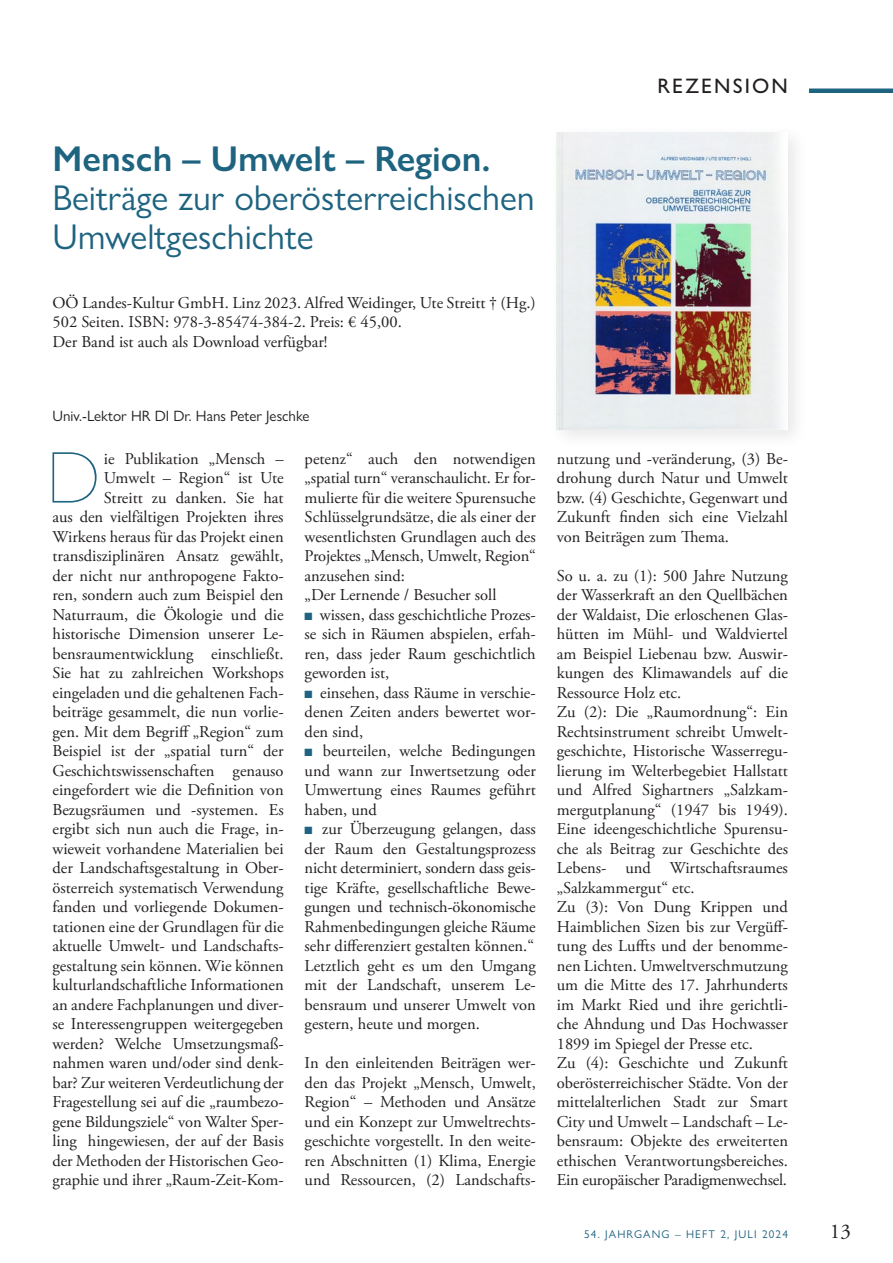
<style>
.page{position:relative;width:893px;height:1263px;background:#fff}
.page>*{position:absolute;margin:0;border:0;box-sizing:border-box;transform-origin:0 0}
.Fließtext{font:200 73.65px "Gill Sans Nova";color:#1e6380}
.Überschrift_Abschnitt{font:36px "Gill Sans Nova";color:#1e6380}
.Überschrift_Abschnitt-2{font:600 36px "Gill Sans Nova";color:#1e6380}
.t1{font:500 21px "Gill Sans Nova";letter-spacing:.1em;color:#231f20}
.t2{font:21px "Adobe Garamond Pro";color:#231f20}
.Fließtext-2{font:16.5px/19.5px "Adobe Garamond Pro";color:#231f20;text-align:justify}
.Bildtext{font:15px "Gill Sans Nova";color:#231f20}
.t3{font:11.25px "Gill Sans Nova";letter-spacing:.1em;color:#1e6380}
.s1{color:#1e6380}
</style>
<div class="page">
<hr style="left:809px;top:89px;width:84px;height:4px;background:#1e6380">
<div style="left:548px;top:124px;width:260px;height:325px;background:#231f20;opacity:.1"></div>
<img style="left:557px;top:132px;width:231px;height:297px">
<p class="Überschrift_Abschnitt-2" style="left:52px;top:137px;width:439px">Mensch – Umwelt – Region.</p>
<p class="Überschrift_Abschnitt" style="left:52px;top:176px;width:484px">Beiträge zur oberösterreichischen</p>
<p class="Überschrift_Abschnitt" style="left:52px;top:215px;width:263px">Umweltgeschichte</p>
<p class="Fließtext-2" style="left:52px;top:293px;width:485px">OÖ Landes-Kultur GmbH. Linz 2023. Alfred Weidinger, Ute Streitt † (Hg.)</p>
<p class="Fließtext-2" style="left:52px;top:313px;width:351px">502 Seiten. ISBN: 978-3-85474-384-2. Preis: € 45,00.</p>
<p class="Fließtext-2" style="left:52px;top:332px;width:276px">Der Band ist auch als Download verfügbar!</p>
<p class="t1" style="left:657px;top:73px;width:132px">REZENSION</p>
<p class="Bildtext" style="left:52px;top:407px;width:258px">Univ.-Lektor HR DI Dr. Hans Peter Jeschke</p>
<p class="Fließtext-2" style="left:52px;top:449px;width:233px;text-align:right">ie Publikation „Mensch – Umwelt – Region“ ist Ute<br>Streitt zu danken. Sie hat<br>aus den vielfältigen Projekten ihres Wirkens heraus für das Projekt einen transdisziplinären Ansatz gewählt, der nicht nur anthropogene Fakto&shy;ren, sondern auch zum Beispiel den Naturraum, die Ökologie und die historische Dimension unserer Le&shy;bensraumentwicklung einschließt.<br>Sie hat zu zahlreichen Workshops eingeladen und die gehaltenen Fach&shy;beiträge gesammelt, die nun vorlie&shy;gen. Mit dem Begriff „Region“ zum Beispiel ist der „spatial turn“ der Geschichtswissenschaften genauso eingefordert wie die Definition von Bezugsräumen und -systemen. Es ergibt sich nun auch die Frage, in&shy;wieweit vorhandene Materialien bei der Landschaftsgestaltung in Ober&shy;österreich systematisch Verwendung fanden und vorliegende Dokumen&shy;tationen eine der Grundlagen für die aktuelle Umwelt- und Landschafts&shy;gestaltung sein können. Wie können kulturlandschaftliche Informationen an andere Fachplanungen und diver&shy;se Interessengruppen weitergegeben werden? Welche Umsetzungsmaß&shy;nahmen waren und/oder sind denk&shy;bar? Zur weiteren Verdeutlichung der Fragestellung sei auf die „raumbezo&shy;gene Bildungsziele“ von Walter Sper&shy;ling hingewiesen, der auf der Basis der Methoden der Historischen Geo&shy;graphie und ihrer „Raum-Zeit-Kom-</p>
<p class="Fließtext-2" style="left:305px;top:449px;width:233px">petenz“ auch den notwendigen „spatial turn“ veranschaulicht. Er for&shy;mulierte für die weitere Spurensuche Schlüsselgrundsätze, die als einer der wesentlichsten Grundlagen auch des Projektes „Mensch, Umwelt, Region“ anzusehen sind:</p>
<p class="Fließtext" style="left:47px;top:433px;width:55px">D</p>
<p class="Fließtext-2" style="left:305px;top:586px;width:193px">„Der Lernende / Besucher soll</p>
<p class="Fließtext-2" style="left:305px;top:605px;width:233px"><span class="s1">■</span> wissen, dass geschichtliche Prozes&shy;se sich in Räumen abspielen, erfah&shy;ren, dass jeder Raum geschichtlich geworden ist,</p>
<p class="Fließtext-2" style="left:305px;top:683px;width:233px"><span class="s1">■</span> einsehen, dass Räume in verschie&shy;denen Zeiten anders bewertet wor&shy;den sind,</p>
<p class="Fließtext-2" style="left:305px;top:742px;width:233px"><span class="s1">■</span> beurteilen, welche Bedingungen und wann zur Inwertsetzung oder Umwertung eines Raumes geführt haben, und</p>
<p class="Fließtext-2" style="left:305px;top:820px;width:233px"><span class="s1">■</span> zur Überzeugung gelangen, dass der Raum den Gestaltungsprozess nicht determiniert, sondern dass geis&shy;tige Kräfte, gesellschaftliche Bewe&shy;gungen und technisch-ökonomische Rahmenbedingungen gleiche Räume sehr differenziert gestalten können.“</p>
<p class="Fließtext-2" style="left:305px;top:956px;width:233px">Letztlich geht es um den Umgang mit der Landschaft, unserem Le&shy;bensraum und unserer Umwelt von gestern, heute und morgen.</p>
<p class="Fließtext-2" style="left:305px;top:1054px;width:233px">In den einleitenden Beiträgen wer&shy;den das Projekt „Mensch, Umwelt, Region“ – Methoden und Ansätze und ein Konzept zur Umweltrechts&shy;geschichte vorgestellt. In den weite&shy;ren Abschnitten (1) Klima, Energie und Ressourcen, (2) Landschafts-</p>
<p class="Fließtext-2" style="left:557px;top:449px;width:233px">nutzung und -veränderung, (3) Be&shy;drohung durch Natur und Umwelt bzw. (4) Geschichte, Gegenwart und Zukunft finden sich eine Vielzahl von Beiträgen zum Thema.</p>
<p class="Fließtext-2" style="left:557px;top:566px;width:233px">So u. a. zu (1): 500 Jahre Nutzung der Wasserkraft an den Quellbächen der Waldaist, Die erloschenen Glas&shy;hütten im Mühl- und Waldviertel am Beispiel Liebenau bzw. Auswir&shy;kungen des Klimawandels auf die Ressource Holz etc.</p>
<p class="Fließtext-2" style="left:557px;top:703px;width:233px">Zu (2): Die „Raumordnung“: Ein Rechtsinstrument schreibt Umwelt&shy;geschichte, Historische Wasserregu&shy;lierung im Welterbegebiet Hallstatt und Alfred Sighartners „Salzkam&shy;mergutplanung“ (1947 bis 1949).<br>Eine ideengeschichtliche Spurensu&shy;che als Beitrag zur Geschichte des Lebens- und Wirtschaftsraumes „Salzkammergut“ etc.</p>
<p class="Fließtext-2" style="left:557px;top:898px;width:233px">Zu (3): Von Dung Krippen und Haimblichen Sizen bis zur Vergüff&shy;tung des Luffts und der benomme&shy;nen Lichten. Umweltverschmutzung um die Mitte des 17. Jahrhunderts im Markt Ried und ihre gerichtli&shy;che Ahndung und Das Hochwasser 1899 im Spiegel der Presse etc.</p>
<p class="Fließtext-2" style="left:557px;top:1054px;width:233px">Zu (4): Geschichte und Zukunft oberösterreichischer Städte. Von der mittelalterlichen Stadt zur Smart City und Umwelt – Landschaft – Le&shy;bensraum: Objekte des erweiterten ethischen Verantwortungsbereiches.<br>Ein europäischer Paradigmenwechsel.</p>
<p class="t3" style="left:584px;top:1227px;width:205px">54. JAHRGANG – HEFT 2, JULI 2024</p>
<p class="t2" style="left:830px;top:1218px;width:22px">13</p>
</div>
